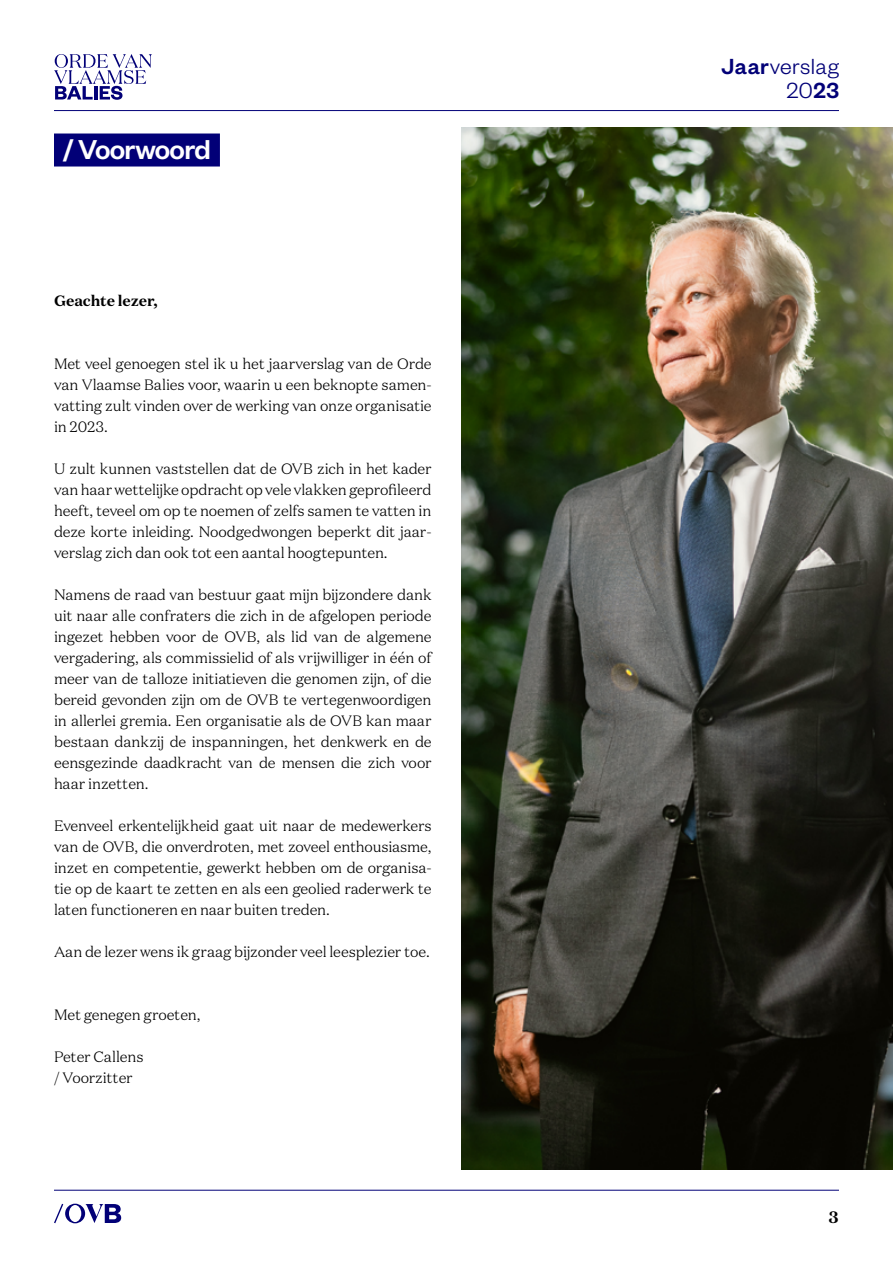
<style>
.page{position:relative;width:893px;height:1263px;background:#fff}
.page>*{position:absolute;margin:0;border:0;box-sizing:border-box;transform-origin:0 0}
.t1{font:500 30px "Founders Grotesk";letter-spacing:-.025em;color:#fff}
.t2{font:300 24px/24px "Founders Grotesk";letter-spacing:.02em;color:#020077;text-align:right}
.t3{font:700 16.5px "Domaine Text";color:#000}
.t4{font:300 15px/21px "Domaine Text";letter-spacing:-.015em;color:#000;text-align:justify}
.t5{font:700 15px "Domaine Text";letter-spacing:-.01em;color:#000}
.s1{font-weight:500}
</style>
<div class="page">
<svg style="left:54px;top:1204px;width:67px;height:19px"></svg>
<svg style="left:54px;top:54px;width:98px;height:46px"></svg>
<hr style="left:54px;top:110px;width:785px;height:1px;background:#020077">
<hr style="left:54px;top:1190px;width:785px;height:1px;background:#020077">
<div style="left:54px;top:134px;width:166px;height:33px;background:#020077"></div>
<img style="left:461px;top:128px;width:432px;height:1041px">
<h1 class="t1" style="left:64px;top:131px;width:149px">/ Voorwoord</h1>
<p class="t5" style="left:54px;top:291px;width:105px">Geachte lezer,</p>
<p class="t4" style="left:54px;top:353px;width:379px">Met veel genoegen stel ik u het jaarverslag van de Orde van Vlaamse Balies voor, waarin u een beknopte samen&shy;vatting zult vinden over de werking van onze organisatie in 2023.</p>
<p class="t4" style="left:54px;top:458px;width:379px">U zult kunnen vaststellen dat de OVB zich in het kader van haar wettelijke opdracht op vele vlakken geprofileerd heeft, teveel om op te noemen of zelfs samen te vatten in deze korte inleiding. Noodgedwongen beperkt dit jaar&shy;verslag zich dan ook tot een aantal hoogtepunten.</p>
<p class="t4" style="left:54px;top:584px;width:379px">Namens de raad van bestuur gaat mijn bijzondere dank uit naar alle confraters die zich in de afgelopen periode ingezet hebben voor de OVB, als lid van de algemene vergadering, als commissielid of als vrijwilliger in één of meer van de talloze initiatieven die genomen zijn, of die bereid gevonden zijn om de OVB te vertegenwoordigen in allerlei gremia. Een organisatie als de OVB kan maar bestaan dankzij de inspanningen, het denkwerk en de eensgezinde daadkracht van de mensen die zich voor haar inzetten.</p>
<p class="t4" style="left:54px;top:815px;width:379px">Evenveel erkentelijkheid gaat uit naar de medewerkers van de OVB, die onverdroten, met zoveel enthousiasme, inzet en competentie, gewerkt hebben om de organisa&shy;tie op de kaart te zetten en als een geolied raderwerk te laten functioneren en naar buiten treden.</p>
<p class="t4" style="left:54px;top:941px;width:377px">Aan de lezer wens ik graag bijzonder veel leesplezier toe.</p>
<p class="t4" style="left:54px;top:1004px;width:148px">Met genegen groeten,</p>
<p class="t4" style="left:54px;top:1046px;width:91px">Peter Callens / Voorzitter</p>
<h2 class="t2" style="left:722px;top:53px;width:119px"><span class="s1">Jaar</span>verslag<br>20<span class="s1">23</span></h2>
<p class="t3" style="left:829px;top:1207px;width:12px">3</p>
</div>
